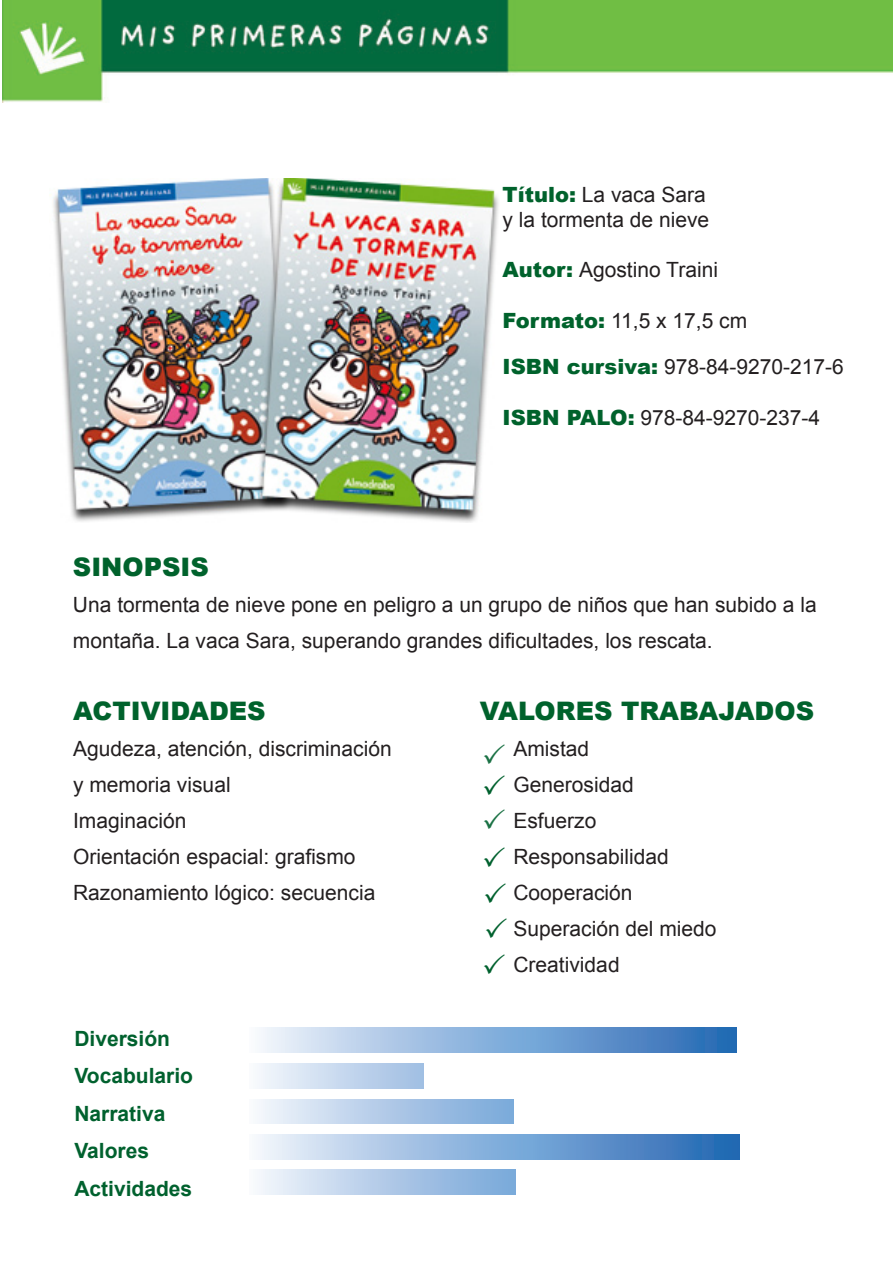
<style>
.page{position:relative;width:893px;height:1263px;background:#fff}
.page>*{position:absolute;margin:0;border:0;box-sizing:border-box;transform-origin:0 0}
.text{font:900 25.5px "Arial";color:#00622c}
.text-2{font:21px/36px "Arial";color:#231f20}
.text-3{font:700 21px "Arial";color:#00612e}
.s1{font-weight:900;color:#00622c}
</style>
<div class="page">
<img style="left:53px;top:179px;width:446px;height:344px">
<div style="left:241px;top:1064px;width:182px;height:24px;background:linear-gradient(to right,#fbfcfe,#a0bee3)"></div>
<div style="left:239px;top:1135px;width:501px;height:25px;background:linear-gradient(to right,#f2f7ff,#1f67b4)"></div>
<div style="left:241px;top:1099px;width:273px;height:25px;background:linear-gradient(to right,#f9f9fd,#76a5d8)"></div>
<div style="left:242px;top:1027px;width:494px;height:25px;background:linear-gradient(to right,#f3f8ff,#2269b6)"></div>
<div style="left:241px;top:1170px;width:274px;height:25px;background:linear-gradient(to right,#f8f9fc,#77a6d8)"></div>
<svg style="left:239px;top:1027px;width:11px;height:168px"></svg>
<img style="left:2px;top:0;width:891px;height:102px">
<p class="text-2" style="left:503px;top:176px;width:205px"><span class="s1">Título:</span> La vaca Sara</p>
<p class="text-2" style="left:503px;top:202px;width:208px">y la tormenta de nieve</p>
<p class="text-2" style="left:503px;top:252px;width:217px"><span class="s1">Autor:</span> Agostino Traini</p>
<p class="text-2" style="left:503px;top:302px;width:246px"><span class="s1">Formato:</span> 11,5 x 17,5 cm</p>
<p class="text-2" style="left:503px;top:349px;width:343px"><span class="s1">ISBN cursiva:</span> 978-84-9270-217-6</p>
<p class="text-2" style="left:503px;top:400px;width:319px"><span class="s1">ISBN PALO:</span> 978-84-9270-237-4</p>
<p class="text" style="left:73px;top:548px;width:137px">SINOPSIS</p>
<p class="text-2" style="left:73px;top:587px;width:745px">Una tormenta de nieve pone en peligro a un grupo de niños que han subido a la montaña. La vaca Sara, superando grandes dificultades, los rescata.</p>
<p class="text" style="left:73px;top:692px;width:194px">ACTIVIDADES</p>
<p class="text-2" style="left:73px;top:731px;width:320px">Agudeza, atención, discriminación</p>
<p class="text-2" style="left:73px;top:767px;width:159px">y memoria visual</p>
<p class="text-2" style="left:73px;top:803px;width:115px">Imaginación</p>
<p class="text-2" style="left:73px;top:839px;width:284px">Orientación espacial: grafismo</p>
<p class="text-2" style="left:73px;top:875px;width:304px">Razonamiento lógico: secuencia</p>
<p class="text-3" style="left:74px;top:1024px;width:97px">Diversión</p>
<p class="text-3" style="left:74px;top:1062px;width:120px">Vocabulario</p>
<p class="text-3" style="left:74px;top:1099px;width:93px">Narrativa</p>
<p class="text-3" style="left:74px;top:1137px;width:76px">Valores</p>
<p class="text-3" style="left:74px;top:1174px;width:119px">Actividades</p>
<p class="text" style="left:480px;top:692px;width:336px">VALORES TRABAJADOS</p>
<p class="text-2" style="left:513px;top:731px;width:77px">Amistad</p>
<p class="text-2" style="left:513px;top:767px;width:122px">Generosidad</p>
<p class="text-2" style="left:513px;top:803px;width:84px">Esfuerzo</p>
<p class="text-2" style="left:513px;top:839px;width:157px">Responsabilidad</p>
<p class="text-2" style="left:513px;top:875px;width:121px">Cooperación</p>
<p class="text-2" style="left:513px;top:911px;width:205px">Superación del miedo</p>
<p class="text-2" style="left:513px;top:947px;width:108px">Creatividad</p>
</div>
